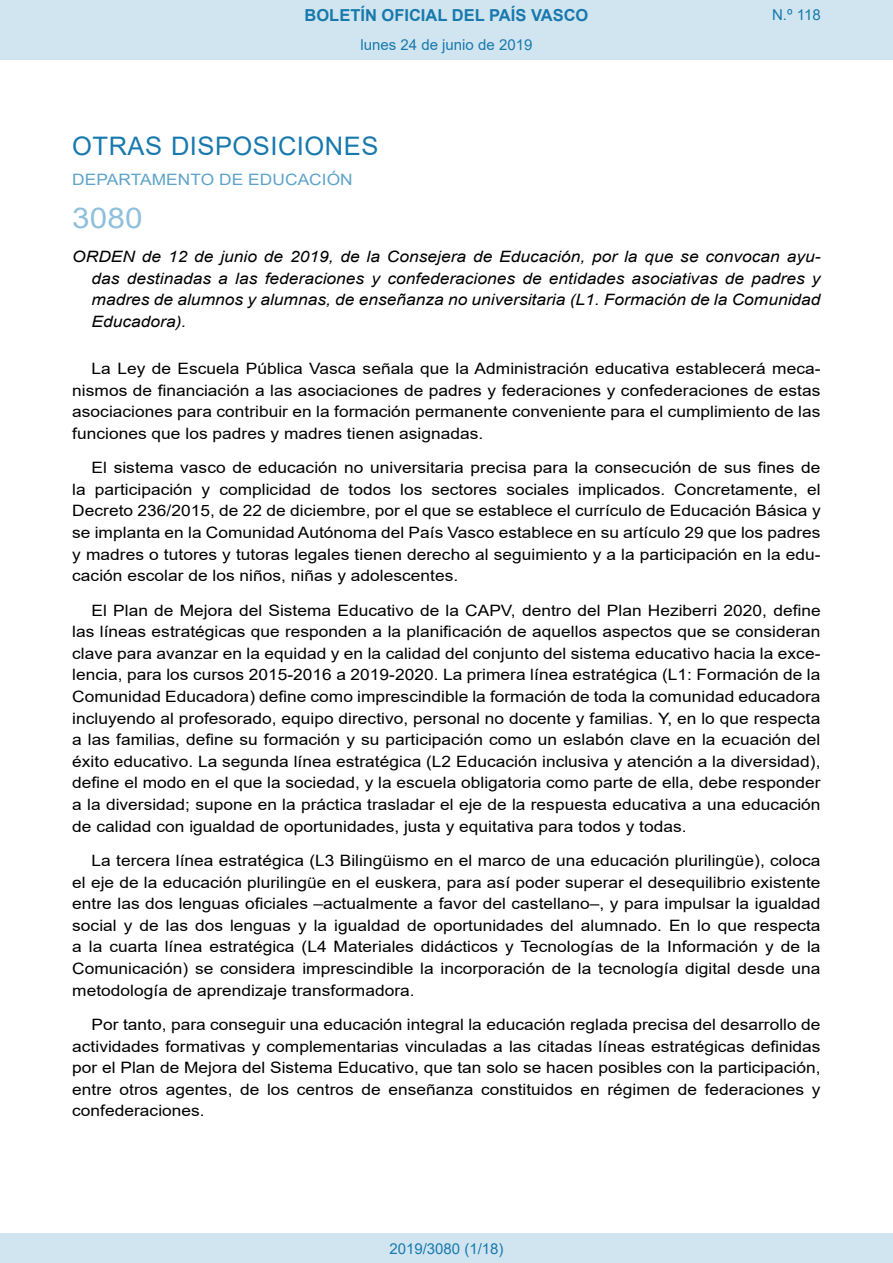
<style>
.page{position:relative;width:893px;height:1263px;background:#fff}
.page>*{position:absolute;margin:0;border:0;box-sizing:border-box;transform-origin:0 0}
.BOPVOrden{font:28.5px "Arial";color:#90c0db;scale:1.11 1}
.BOPVSeccion{font:25.5px "Arial";letter-spacing:.02em;color:#1879ad}
.t1{font:700 16.5px "Arial";color:#1879ad}
.BOPVDetalle{font:15.6px/21.6px "Arial";color:#000;text-align:justify;scale:1.11 1}
.BOPVTitulo{font:italic 15.6px/21.6px "Arial";color:#000;text-align:justify;scale:1.11 1}
.BOPVOrganismo{font:15.6px "Arial";letter-spacing:.005em;color:#5ea4ca;scale:1.11 1}
.Paginacion_Centro{font:15px "Arial";color:#1879ad}
</style>
<div class="page">
<div style="left:0;top:0;width:893px;height:60px;background:#d0e5f0"></div>
<div style="left:0;top:1233px;width:893px;height:30px;background:#d0e5f0"></div>
<p class="t1" style="left:305px;top:3px;width:285px">BOLETÍN OFICIAL DEL PAÍS VASCO</p>
<p class="Paginacion_Centro" style="left:361px;top:35px;width:173px">lunes 24 de junio de 2019</p>
<p class="Paginacion_Centro" style="left:772px;top:5px;width:50px">N.º 118</p>
<p class="BOPVSeccion" style="left:72px;top:128px;width:308px">OTRAS DISPOSICIONES</p>
<p class="BOPVOrganismo" style="left:72px;top:169px;width:254px">DEPARTAMENTO DE EDUCACIÓN</p>
<p class="BOPVOrden" style="left:72px;top:198px;width:65px">3080</p>
<p class="BOPVTitulo" style="left:92px;top:246px;width:658px;text-indent:-19px">ORDEN de 12 de junio de 2019, de la Consejera de Educación, por la que se convocan ayu&shy;das destinadas a las federaciones y confederaciones de entidades asociativas de padres y madres de alumnos y alumnas, de enseñanza no universitaria (L1. Formación de la Comunidad Educadora).</p>
<p class="BOPVDetalle" style="left:72px;top:358px;width:676px;text-indent:19px">La Ley de Escuela Pública Vasca señala que la Administración educativa establecerá meca&shy;nismos de financiación a las asociaciones de padres y federaciones y confederaciones de estas asociaciones para contribuir en la formación permanente conveniente para el cumplimiento de las funciones que los padres y madres tienen asignadas.</p>
<p class="BOPVDetalle" style="left:72px;top:457px;width:676px;text-indent:19px">El sistema vasco de educación no universitaria precisa para la consecución de sus fines de la participación y complicidad de todos los sectores sociales implicados. Concretamente, el Decreto 236/2015, de 22 de diciembre, por el que se establece el currículo de Educación Básica y se implanta en la Comunidad Autónoma del País Vasco establece en su artículo 29 que los padres y madres o tutores y tutoras legales tienen derecho al seguimiento y a la participación en la edu&shy;cación escolar de los niños, niñas y adolescentes.</p>
<p class="BOPVDetalle" style="left:72px;top:599px;width:676px;text-indent:19px">El Plan de Mejora del Sistema Educativo de la CAPV, dentro del Plan Heziberri 2020, define las líneas estratégicas que responden a la planificación de aquellos aspectos que se consideran clave para avanzar en la equidad y en la calidad del conjunto del sistema educativo hacia la exce&shy;lencia, para los cursos 2015-2016 a 2019-2020. La primera línea estratégica (L1: Formación de la Comunidad Educadora) define como imprescindible la formación de toda la comunidad educadora incluyendo al profesorado, equipo directivo, personal no docente y familias. Y, en lo que respecta a las familias, define su formación y su participación como un eslabón clave en la ecuación del éxito educativo. La segunda línea estratégica (L2 Educación inclusiva y atención a la diversidad), define el modo en el que la sociedad, y la escuela obligatoria como parte de ella, debe responder a la diversidad; supone en la práctica trasladar el eje de la respuesta educativa a una educación de calidad con igualdad de oportunidades, justa y equitativa para todos y todas.</p>
<p class="BOPVDetalle" style="left:72px;top:849px;width:676px;text-indent:19px">La tercera línea estratégica (L3 Bilingüismo en el marco de una educación plurilingüe), coloca el eje de la educación plurilingüe en el euskera, para así poder superar el desequilibrio existente entre las dos lenguas oficiales –actualmente a favor del castellano–, y para impulsar la igualdad social y de las dos lenguas y la igualdad de oportunidades del alumnado. En lo que respecta a la cuarta línea estratégica (L4 Materiales didácticos y Tecnologías de la Información y de la Comunicación) se considera imprescindible la incorporación de la tecnología digital desde una metodología de aprendizaje transformadora.</p>
<p class="BOPVDetalle" style="left:72px;top:1013px;width:676px;text-indent:19px">Por tanto, para conseguir una educación integral la educación reglada precisa del desarrollo de actividades formativas y complementarias vinculadas a las citadas líneas estratégicas definidas por el Plan de Mejora del Sistema Educativo, que tan solo se hacen posibles con la participación, entre otros agentes, de los centros de enseñanza constituidos en régimen de federaciones y confederaciones.</p>
<p class="Paginacion_Centro" style="left:389px;top:1238px;width:116px">2019/3080 (1/18)</p>
</div>
